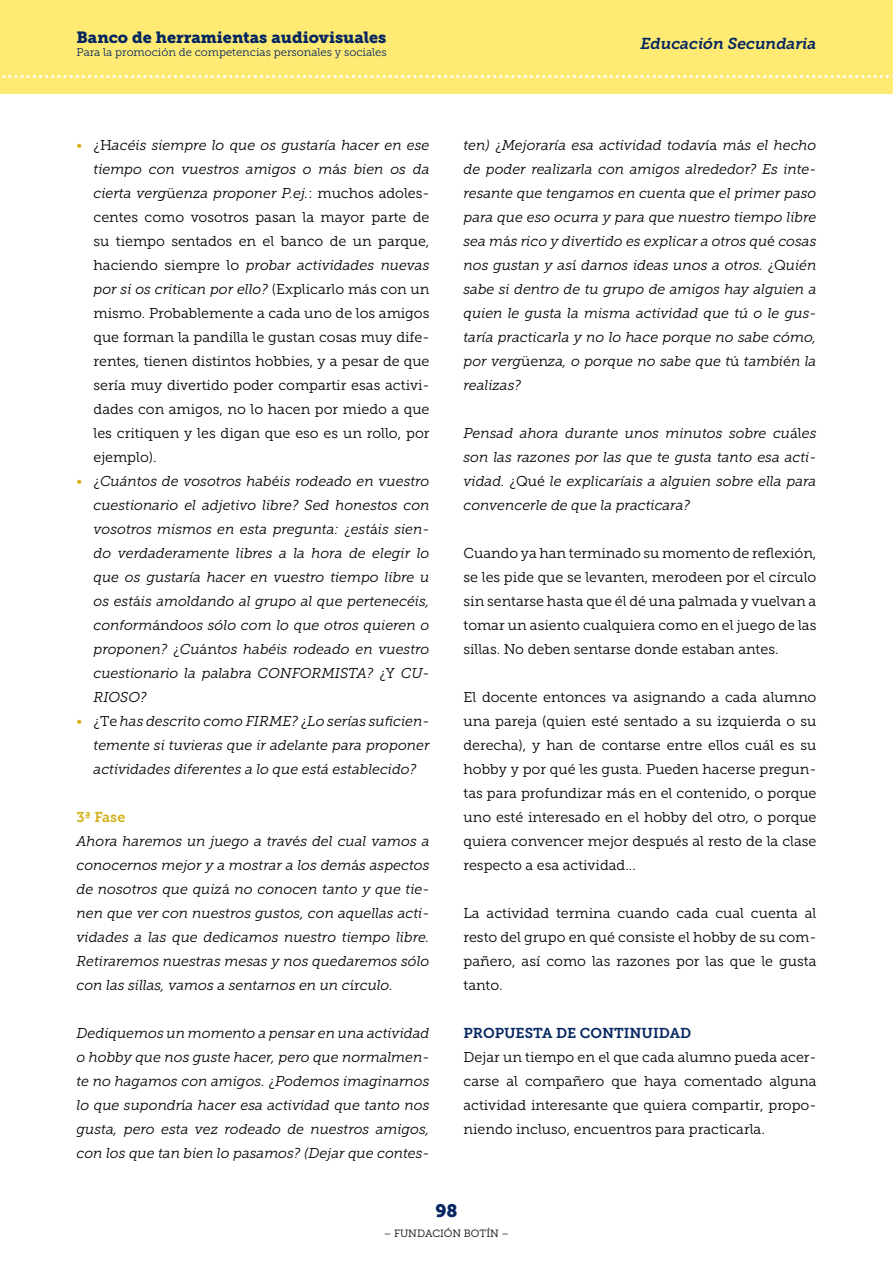
<style>
.page{position:relative;width:893px;height:1263px;background:#fff}
.page>*{position:absolute;margin:0;border:0;box-sizing:border-box;transform-origin:0 0}
.t1{font:18px "Museo Slab 900";color:#052661}
.t2{font:16.2px "Museo Slab 900";color:#052661}
.t3{font:italic 15.75px "Museo Slab 700";color:#052661}
.List_Paragraph{font:italic 14.25px/24px "Museo Slab 300";color:#000;text-align:justify}
.List_Paragraph-2{font:14.25px/24px "Museo Slab 300";color:#000;text-align:justify}
.t4{font:14.25px "Museo Slab 700";color:#052661}
.t5{font:14.25px "Museo Slab 700";color:#d3b019}
.t6{font:11.25px "Museo Slab 300";color:#052661}
.t7{font:10.5px "Museo Slab 300";color:#000}
.s1{color:#d3b019}
.s2{font-style:italic}
.s3{font-style:normal;color:#d3b019}
.s4{font-style:normal}
</style>
<div class="page">
<div style="left:0;top:0;width:893px;height:94px;background:#ffeb73"></div>
<svg style="left:2px;top:75px;width:891px;height:3px"></svg>
<p class="t2" style="left:77px;top:28px;width:311px">Banco de herramientas audiovisuales</p>
<p class="t6" style="left:77px;top:46px;width:312px">Para la promoción de competencias personales y sociales</p>
<p class="List_Paragraph-2" style="left:94px;top:133px;width:337px;text-indent:-17px"><span class="s1">•</span> ¿H<span class="s2">acéis siempre lo que os gustaría hacer en ese tiempo con vuestros amigos o m</span>á<span class="s2">s bien os da cierta verg</span>ü<span class="s2">enza proponer P.ej.</span>: muchos adoles&shy;centes como vosotros pasan la mayor parte de su tiempo sentados en el banco de un parque, haciendo siempre lo <span class="s2">probar actividades nuevas por si os critican por ello?</span> (Explicarlo más con un mismo. Probablemente a cada uno de los amigos que forman la pandilla le gustan cosas muy dife&shy;rentes, tienen distintos hobbies, y a pesar de que sería muy divertido poder compartir esas activi&shy;dades con amigos, no lo hacen por miedo a que les critiquen y les digan que eso es un rollo, por ejemplo).</p>
<p class="List_Paragraph" style="left:94px;top:469px;width:337px;text-indent:-17px"><span class="s3">•</span> <span class="s4">¿</span>Cuántos de vosotros hab<span class="s4">é</span>is rodeado en vuestro cuestionario el adjetivo libre? Sed honestos con vosotros mismos en esta pregunta: <span class="s4">¿</span>est<span class="s4">á</span>is sien&shy;do verdaderamente libres a la hora de elegir lo que os gustaría hacer en vuestro tiempo libre u os est<span class="s4">á</span>is amoldando al grupo al que pertenecéis, conform<span class="s4">án</span>doos sólo com lo que otros quieren o proponen? <span class="s4">¿</span>Cu<span class="s4">án</span>tos habéis rodeado en vuestro cuestionario la palabra CONFORMISTA? <span class="s4">¿Y</span> CU-RIOSO?</p>
<p class="List_Paragraph" style="left:94px;top:709px;width:337px;text-indent:-17px"><span class="s3">•</span> <span class="s4">¿Te</span> has descrito como FIRME? <span class="s4">¿</span>Lo serías suficien&shy;temente si tuvieras que ir adelante para proponer actividades diferentes a lo que está establecido?</p>
<p class="t5" style="left:77px;top:809px;width:50px">3ª Fase</p>
<p class="List_Paragraph" style="left:77px;top:829px;width:354px">Ahora haremos un juego a trav<span class="s4">é</span>s del cual vamos a conocernos mejor y a mostrar a los dem<span class="s4">á</span>s aspectos de nosotros que quiz<span class="s4">á</span> no conocen tanto y que tie&shy;nen que ver con nuestros gustos, con aquellas acti&shy;vidades a las que dedicamos nuestro tiempo libre.<br>Retiraremos nuestras mesas y nos quedaremos sólo con las sillas, vamos a sentarnos en un c<span class="s4">ír</span>culo.</p>
<p class="List_Paragraph" style="left:77px;top:1021px;width:354px">Dediquemos un momento a pensar en una actividad o hobby que nos guste hacer, pero que normalmen&shy;te no hagamos con amigos. <span class="s4">¿</span>Podemos imaginarnos lo que supondr<span class="s4">í</span>a hacer esa actividad que tanto nos gusta, pero esta vez rodeado de nuestros amigos, con los que tan bien lo pasamos? (Dejar que contes-</p>
<p class="t3" style="left:640px;top:34px;width:177px">Educación Secundaria</p>
<p class="List_Paragraph" style="left:463px;top:133px;width:354px">ten) <span class="s4">¿</span>Mejoraría esa actividad todav<span class="s4">ía</span> m<span class="s4">á</span>s el hecho de poder realizarla con amigos alrededor? Es inte&shy;resante que tengamos en cuenta que el primer paso para que eso ocurra y para que nuestro tiempo libre sea m<span class="s4">á</span>s rico y divertido es explicar a otros qu<span class="s4">é</span> cosas nos gustan y as<span class="s4">í</span> darnos ideas unos a otros. <span class="s4">¿Q</span>uién sabe si dentro de tu grupo de amigos hay alguien a quien le gusta la misma actividad que tú o le gus&shy;taría practicarla y no lo hace porque no sabe cómo, por verg<span class="s4">üen</span>za, o porque no sabe que t<span class="s4">ú</span> tambi<span class="s4">é</span>n la realizas?</p>
<p class="List_Paragraph" style="left:463px;top:421px;width:354px">Pensad ahora durante unos minutos sobre cu<span class="s4">ál</span>es son las razones por las que te gusta tanto esa acti&shy;vidad. <span class="s4">¿Qué</span> le explicaríais a alguien sobre ella para convencerle de que la practicara?</p>
<p class="List_Paragraph-2" style="left:463px;top:541px;width:354px">Cuando ya han terminado su momento de reflexión, se les pide que se levanten, merodeen por el círculo sin sentarse hasta que él dé una palmada y vuelvan a tomar un asiento cualquiera como en el juego de las sillas. No deben sentarse donde estaban antes.</p>
<p class="List_Paragraph-2" style="left:463px;top:685px;width:354px">El docente entonces va asignando a cada alumno una pareja (quien esté sentado a su izquierda o su derecha), y han de contarse entre ellos cuál es su hobby y por qué les gusta. Pueden hacerse pregun&shy;tas para profundizar más en el contenido, o porque uno esté interesado en el hobby del otro, o porque quiera convencer mejor después al resto de la clase respecto a esa actividad...</p>
<p class="List_Paragraph-2" style="left:463px;top:901px;width:354px">La actividad termina cuando cada cual cuenta al resto del grupo en qué consiste el hobby de su com&shy;pañero, así como las razones por las que le gusta tanto.</p>
<p class="t4" style="left:463px;top:1025px;width:229px">PROPUESTA DE CONTINUIDAD</p>
<p class="List_Paragraph-2" style="left:463px;top:1045px;width:354px">Dejar un tiempo en el que cada alumno pueda acer&shy;carse al compañero que haya comentado alguna actividad interesante que quiera compartir, propo&shy;niendo incluso, encuentros para practicarla.</p>
<p class="t1" style="left:435px;top:1201px;width:24px">98</p>
<p class="t7" style="left:384px;top:1227px;width:127px">– FUNDACIÓN BOTÍN –</p>
</div>
